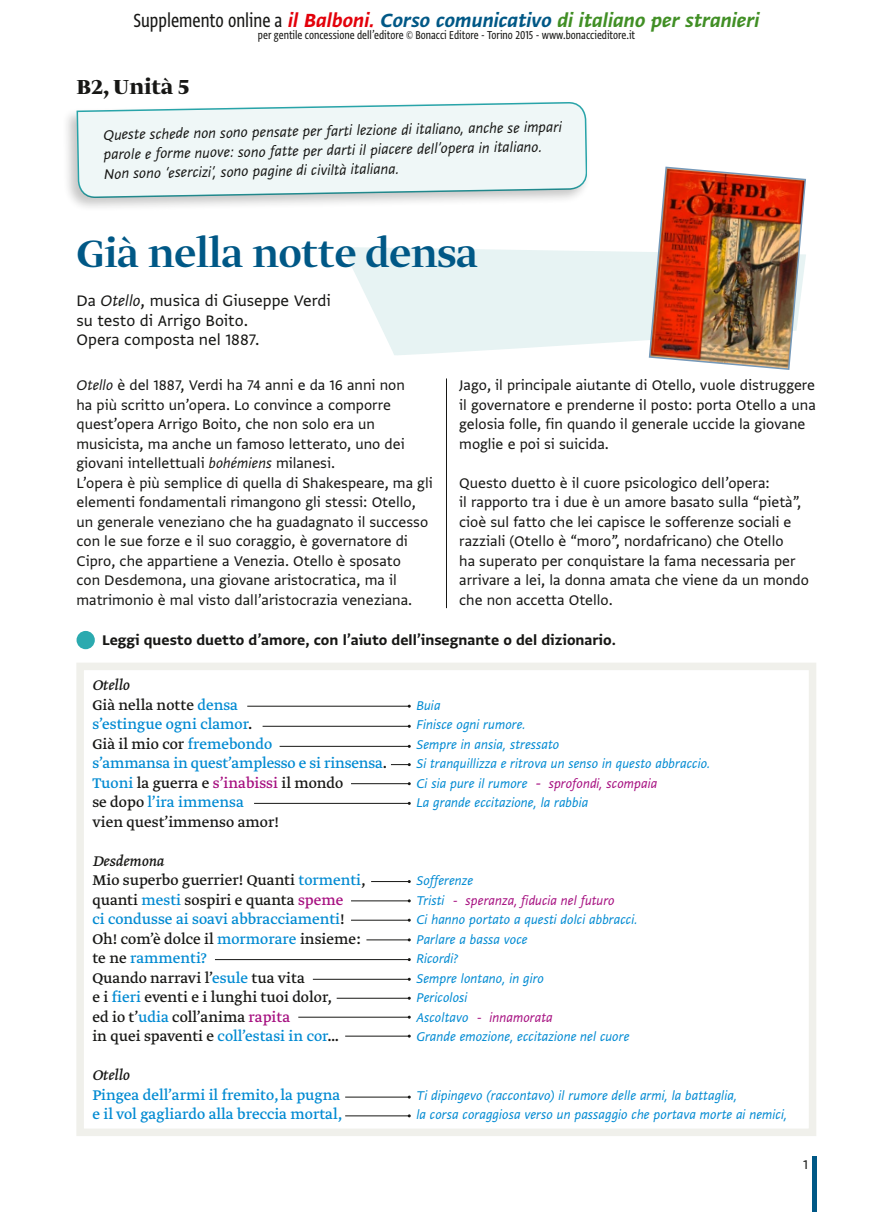
<style>
.page{position:relative;width:893px;height:1212px;background:#fff}
.page>*{position:absolute;margin:0;border:0;box-sizing:border-box;transform-origin:0 0}
._01_Titolo_0{font:500 45px "Greta Display Pro";color:#005886}
.autore{font:700 24px "Greta Display Pro";color:#171715}
.t1{font:22.5px "Greta Sans Std Bld Ita";color:#418f25}
.OP_intro{font:18px "Greta Sans Std";color:#171715}
.OP_testo{font:16.5px/19.5px "Greta Sans Std";color:#171715}
.OP_brano{font:16.5px "Greta Text Pro";color:#171715}
.OP_brano-2{font:16.5px "Greta Text Pro";color:#008ad2}
.OP_testo-2{font:italic 16.5px/19.5px "Greta Sans Std";color:#171715}
.ESE_consegna{font:16.5px "Greta Sans Std Bld";color:#171715}
.OP_brano-3{font:italic 16.5px "Greta Text Pro";color:#171715}
.OP_brano-4{font:italic 15px "Greta Sans Std";color:#008ad2}
.OP_brano-5{font:italic 15px "Greta Sans Std";color:#a60f80}
.t2{font:15px "Greta Sans Std";color:#171715}
.t3{font:13.5px "Greta Sans Cnd Std";color:#171715}
.s1{font-family:"Greta Sans Cnd Std";color:#171715}
.s2{color:#e3000a}
.s3{color:#005886}
.s4{font-style:italic}
.s5{color:#008ad2}
.s6{color:#171715}
.s7{color:#a60f80}
.s8{font-family:"Greta Text Pro";font-size:16.5px}
</style>
<div class="page">
<hr style="left:446px;top:378px;width:1px;height:230px;background:#171715">
<hr style="left:812px;top:1156px;width:4px;height:56px;background:#005886">
<svg style="left:342px;top:247px;width:306px;height:108px;fill:#e7f3f3"></svg>
<div style="left:61px;top:99px;width:529px;height:113px;background:#171715;opacity:.25"></div>
<svg style="left:76px;top:102px;width:511px;height:98px"></svg>
<div style="left:77px;top:631px;width:18px;height:18px;background:#2baaaf;border-radius:50%"></div>
<div style="left:76px;top:663px;width:740px;height:473px;border:8px solid #f0f0eb"></div>
<hr style="left:247px;top:706px;width:162px;height:1px;background:#171715">
<hr style="left:263px;top:726px;width:146px;height:1px;background:#171715">
<hr style="left:280px;top:746px;width:129px;height:1px;background:#171715">
<svg style="left:391px;top:763px;width:20px;height:3px"></svg>
<hr style="left:351px;top:783px;width:58px;height:1px;background:#171715">
<hr style="left:254px;top:803px;width:155px;height:1px;background:#171715">
<hr style="left:371px;top:881px;width:38px;height:1px;background:#171715">
<hr style="left:351px;top:900px;width:58px;height:1px;background:#171715">
<hr style="left:351px;top:920px;width:58px;height:1px;background:#171715">
<hr style="left:366px;top:939px;width:43px;height:1px;background:#171715">
<hr style="left:215px;top:959px;width:194px;height:1px;background:#171715">
<hr style="left:313px;top:979px;width:96px;height:1px;background:#171715">
<hr style="left:337px;top:998px;width:72px;height:1px;background:#171715">
<hr style="left:298px;top:1017px;width:111px;height:1px;background:#171715">
<hr style="left:345px;top:1036px;width:64px;height:1px;background:#171715">
<hr style="left:345px;top:1097px;width:64px;height:1px;background:#171715">
<hr style="left:345px;top:1115px;width:64px;height:1px;background:#171715">
<img style="left:648px;top:166px;width:158px;height:204px">
<h3 class="t1" style="left:134px;top:7px;width:628px"><span class="s1">Supplemento online a</span> <span class="s2">il Balboni.</span> <span class="s3">Corso comunicativo</span> di italiano per stranieri</h3>
<p class="t3" style="left:258px;top:27px;width:379px">per gentile concessione dell’editore © Bonacci Editore - Torino 2015 - www.bonaccieditore.it</p>
<p class="autore" style="left:77px;top:72px;width:114px">B2, Unità 5</p>
<p class="OP_testo-2" style="left:103px;top:125px;width:460px;rotate:-1deg">Queste schede non sono pensate per farti lezione di italiano, anche se impari parole e forme nuove: sono fatte per darti il piacere dell’opera in italiano.</p>
<p class="OP_testo-2" style="left:104px;top:164px;width:297px;rotate:-1deg">Non sono ‘esercizi’, sono pagine di civiltà italiana.</p>
<p class="_01_Titolo_0" style="left:77px;top:227px;width:403px">Già nella notte densa</p>
<p class="OP_intro" style="left:77px;top:290px;width:256px">Da <span class="s4">Otello</span>, musica di Giuseppe Verdi</p>
<p class="OP_intro" style="left:77px;top:310px;width:173px">su testo di Arrigo Boito.</p>
<p class="OP_intro" style="left:77px;top:329px;width:184px">Opera composta nel 1887.</p>
<p class="OP_testo" style="left:77px;top:375px;width:330px"><span class="s4">Otello</span> è del 1887, Verdi ha 74 anni e da 16 anni non ha più scritto un’opera. Lo convince a comporre quest’opera Arrigo Boito, che non solo era un musicista, ma anche un famoso letterato, uno dei giovani intellettuali <span class="s4">bohémiens</span> milanesi.</p>
<p class="OP_testo" style="left:77px;top:473px;width:358px">L’opera è più semplice di quella di Shakespeare, ma gli elementi fondamentali rimangono gli stessi: Otello, un generale veneziano che ha guadagnato il successo con le sue forze e il suo coraggio, è governatore di Cipro, che appartiene a Venezia. Otello è sposato<br>con Desdemona, una giovane aristocratica, ma il matrimonio è mal visto dall’aristocrazia veneziana.</p>
<p class="OP_testo" style="left:459px;top:375px;width:358px">Jago, il principale aiutante di Otello, vuole distruggere il governatore e prenderne il posto: porta Otello a una gelosia folle, fin quando il generale uccide la giovane moglie e poi si suicida.</p>
<p class="OP_testo" style="left:459px;top:473px;width:351px">Questo duetto è il cuore psicologico dell’opera:<br>il rapporto tra i due è un amore basato sulla “pietà”, cioè sul fatto che lei capisce le sofferenze sociali e razziali (Otello è “moro”, nordafricano) che Otello<br>ha superato per conquistare la fama necessaria per arrivare a lei, la donna amata che viene da un mondo che non accetta Otello.</p>
<p class="ESE_consegna" style="left:102px;top:630px;width:515px">Leggi questo duetto d’amore, con l’aiuto dell’insegnante o del dizionario.</p>
<p class="OP_brano-3" style="left:92px;top:675px;width:39px">Otello</p>
<p class="OP_brano" style="left:92px;top:695px;width:147px">Già nella notte <span class="s5">densa</span></p>
<p class="OP_brano-4" style="left:416px;top:697px;width:26px">Buia</p>
<p class="OP_brano-2" style="left:92px;top:714px;width:162px">s’estingue ogni clamor<span class="s6">.</span></p>
<p class="OP_brano-4" style="left:416px;top:716px;width:111px">Finisce ogni rumore.</p>
<p class="OP_brano" style="left:92px;top:734px;width:181px">Già il mio cor <span class="s5">fremebondo</span></p>
<p class="OP_brano-4" style="left:416px;top:736px;width:145px">Sempre in ansia, stressato</p>
<p class="OP_brano-2" style="left:92px;top:753px;width:296px">s’ammansa in quest’amplesso e si rinsensa<span class="s6">.</span></p>
<p class="OP_brano-4" style="left:416px;top:755px;width:296px">Si tranquillizza e ritrova un senso in questo abbraccio.</p>
<p class="OP_brano" style="left:92px;top:773px;width:253px"><span class="s5">Tuoni</span> la guerra e <span class="s7">s’inabissi</span> il mondo</p>
<p class="OP_brano-5" style="left:416px;top:775px;width:242px"><span class="s5">Ci sia pure il rumore</span> <span class="s8">-</span> sprofondi, scompaia</p>
<p class="OP_brano-2" style="left:92px;top:792px;width:153px"><span class="s6">se dopo</span> l’ira immensa</p>
<p class="OP_brano-4" style="left:416px;top:794px;width:173px">La grande eccitazione, la rabbia</p>
<p class="OP_brano" style="left:92px;top:812px;width:188px">vien quest’immenso amor!</p>
<p class="OP_brano-3" style="left:92px;top:851px;width:73px">Desdemona</p>
<p class="OP_brano" style="left:92px;top:870px;width:275px">Mio superbo guerrier! Quanti <span class="s5">tormenti</span>,</p>
<p class="OP_brano-4" style="left:416px;top:872px;width:59px">Sofferenze</p>
<p class="OP_brano" style="left:92px;top:890px;width:253px">quanti <span class="s5">mesti</span> sospiri e quanta <span class="s7">speme</span></p>
<p class="OP_brano-5" style="left:416px;top:892px;width:200px"><span class="s5">Tristi</span> - speranza, fiducia nel futuro</p>
<p class="OP_brano-2" style="left:92px;top:909px;width:254px">ci condusse ai soavi abbracciamenti<span class="s6">!</span></p>
<p class="OP_brano-4" style="left:416px;top:911px;width:223px">Ci hanno portato a questi dolci abbracci.</p>
<p class="OP_brano" style="left:92px;top:929px;width:270px">Oh! com’è dolce il <span class="s5">mormorare</span> insieme:</p>
<p class="OP_brano-4" style="left:416px;top:931px;width:113px">Parlare a bassa voce</p>
<p class="OP_brano-2" style="left:92px;top:948px;width:116px"><span class="s6">te ne</span> rammenti?</p>
<p class="OP_brano-4" style="left:416px;top:950px;width:44px">Ricordi?</p>
<p class="OP_brano" style="left:92px;top:968px;width:214px">Quando narravi l’<span class="s5">esule</span> tua vita</p>
<p class="OP_brano-4" style="left:416px;top:970px;width:129px">Sempre lontano, in giro</p>
<p class="OP_brano" style="left:92px;top:987px;width:241px">e i <span class="s5">fieri</span> eventi e i lunghi tuoi dolor,</p>
<p class="OP_brano-4" style="left:416px;top:989px;width:53px">Pericolosi</p>
<p class="OP_brano" style="left:92px;top:1007px;width:199px">ed io t’<span class="s5">udia</span> coll’anima <span class="s7">rapita</span></p>
<p class="OP_brano-5" style="left:416px;top:1009px;width:138px"><span class="s5">Ascoltavo</span> - innamorata</p>
<p class="OP_brano" style="left:92px;top:1026px;width:248px">in quei spaventi e <span class="s5">coll’estasi in cor</span>…</p>
<p class="OP_brano-4" style="left:416px;top:1028px;width:215px">Grande emozione, eccitazione nel cuore</p>
<p class="OP_brano-3" style="left:92px;top:1065px;width:39px">Otello</p>
<p class="OP_brano-2" style="left:92px;top:1085px;width:249px">Pingea dell’armi il fremito, la pugna</p>
<p class="OP_brano-4" style="left:416px;top:1087px;width:322px">Ti dipingevo (raccontavo) il rumore delle armi, la battaglia,</p>
<p class="OP_brano-2" style="left:92px;top:1104px;width:252px">e il vol gagliardo alla breccia mortal,</p>
<p class="OP_brano-4" style="left:416px;top:1106px;width:372px">la corsa coraggiosa verso un passaggio che portava morte ai nemici,</p>
<p class="t2" style="left:803px;top:1156px;width:6px">1</p>
</div>
